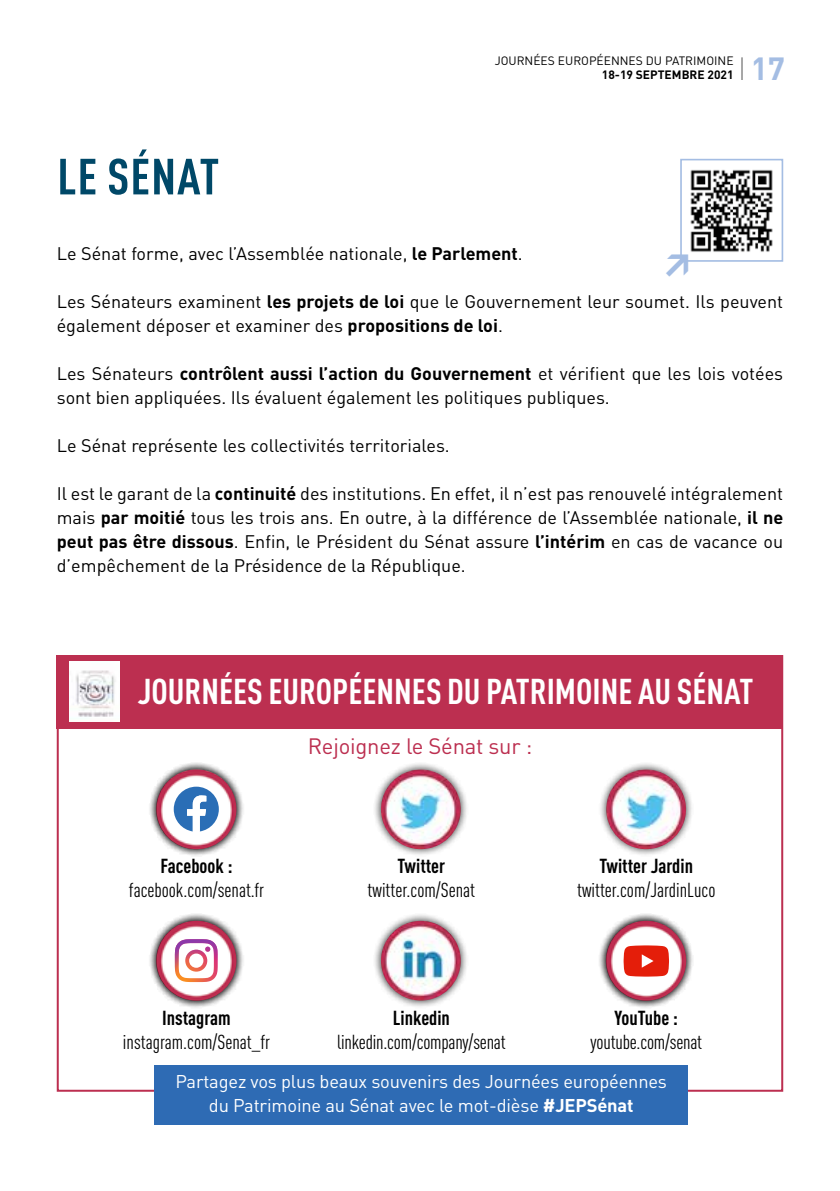
<style>
.page{position:relative;width:840px;height:1191px;background:#fff}
.page>*{position:absolute;margin:0;border:0;box-sizing:border-box;transform-origin:0 0}
.t1{font:700 condensed 50px "DIN Pro";letter-spacing:.02em;color:#004868}
.t2{font:700 condensed 35.4px "DIN Pro";color:#fff}
.t3{font:700 31.6px "DIN";color:#a4bde3}
.t4{font:22px "DIN";letter-spacing:-.01em;color:#bc2f50}
.t5{font:condensed 20px "DIN Pro";color:#000}
.t6{font:700 condensed 20px "DIN Pro";color:#000}
.t7{font:18.2px/24.4px "DIN";letter-spacing:-.01em;color:#fff;text-align:center}
.t8{font:18px/24px "DIN";color:#000}
.t9{font:12px "DIN";color:#000}
.t10{font:700 12px "DIN";color:#000}
.s1{font-family:"Helvetica Neue LT Std";font-weight:200;font-stretch:condensed;color:#000}
.s2{font-weight:700}
</style>
<div class="page">
<img style="left:690px;top:169px;width:83px;height:83px">
<div style="left:679px;top:159px;width:103px;height:103px;border:2px solid #a4bde3"></div>
<div style="left:57px;top:655px;width:725px;height:74px;background:#bc2f50"></div>
<img style="left:69px;top:661px;width:50px;height:60px">
<div style="left:373px;top:913px;width:96px;height:96px;background:#000;opacity:.8"></div>
<img style="left:381px;top:920px;width:79px;height:80px;border-radius:40px">
<div style="left:373px;top:761px;width:96px;height:96px;background:#000;opacity:.8"></div>
<img style="left:381px;top:769px;width:79px;height:80px;border-radius:40px">
<div style="left:154px;top:1064px;width:533px;height:60px;background:#2e6bb4"></div>
<div style="left:598px;top:761px;width:96px;height:96px;background:#000;opacity:.8"></div>
<img style="left:606px;top:769px;width:79px;height:80px;border-radius:40px">
<div style="left:598px;top:913px;width:96px;height:96px;background:#000;opacity:.8"></div>
<img style="left:606px;top:920px;width:79px;height:80px;border-radius:40px">
<div style="left:615px;top:931px;width:60px;height:59px;background:#fff;border-radius:50%"></div>
<svg style="left:623px;top:945px;width:45px;height:31px"></svg>
<div style="left:149px;top:913px;width:95px;height:96px;background:#000;opacity:.8"></div>
<img style="left:156px;top:920px;width:80px;height:80px;border-radius:40px">
<div style="left:166px;top:931px;width:59px;height:59px;background:#fff;border-radius:50%"></div>
<svg style="left:175px;top:939px;width:42px;height:43px"></svg>
<div style="left:149px;top:761px;width:95px;height:96px;background:#000;opacity:.8"></div>
<img style="left:156px;top:769px;width:80px;height:80px;border-radius:40px">
<div style="left:166px;top:779px;width:59px;height:60px;background:#fff;border-radius:50%"></div>
<svg style="left:174px;top:786px;width:45px;height:45px"></svg>
<svg style="left:679px;top:246px;width:17px;height:16px"></svg>
<h1 class="t1" style="left:57px;top:139px;width:163px">LE SÉNAT</h1>
<p class="t9" style="left:494px;top:54px;width:240px">JOURNÉES EUROPÉENNES DU PATRIMOINE</p>
<p class="t10" style="left:601px;top:67px;width:133px">18-19 SEPTEMBRE 2021</p>
<h3 class="t3" style="left:739px;top:47px;width:47px"><span class="s1">I</span> 17</h3>
<p class="t8" style="left:57px;top:241px;width:467px">Le Sénat forme, avec l’Assemblée nationale, <span class="s2">le Parlement</span>.</p>
<p class="t8" style="left:57px;top:289px;width:727px">Les Sénateurs examinent <span class="s2">les projets de loi</span> que le Gouvernement leur soumet. Ils peuvent également déposer et examiner des <span class="s2">propositions de loi</span>.</p>
<p class="t8" style="left:57px;top:361px;width:727px">Les Sénateurs <span class="s2">contrôlent aussi l’action du Gouvernement</span> et vérifient que les lois votées sont bien appliquées. Ils évaluent également les politiques publiques.</p>
<p class="t8" style="left:57px;top:433px;width:394px">Le Sénat représente les collectivités territoriales.</p>
<p class="t8" style="left:57px;top:481px;width:727px;text-align:justify">Il est le garant de la <span class="s2">continuité</span> des institutions. En effet, il n’est pas renouvelé intégralement mais <span class="s2">par moitié</span> tous les trois ans. En outre, à la différence de l’Assemblée nationale, <span class="s2">il ne peut pas être dissous</span>. Enfin, le Président du Sénat assure <span class="s2">l’intérim</span> en cas de vacance ou d’empêchement de la Présidence de la République.</p>
<h2 class="t2" style="left:138px;top:665px;width:616px">JOURNÉES EUROPÉENNES DU PATRIMOINE AU SÉNAT</h2>
<p class="t4" style="left:307px;top:732px;width:226px">Rejoignez le Sénat sur :</p>
<p class="t6" style="left:160px;top:851px;width:73px">Facebook :</p>
<p class="t5" style="left:129px;top:876px;width:137px">facebook.com/senat.fr</p>
<p class="t6" style="left:162px;top:1002px;width:70px">Instagram</p>
<p class="t5" style="left:123px;top:1027px;width:148px">instagram.com/Senat_fr</p>
<p class="t6" style="left:397px;top:851px;width:49px">Twitter</p>
<p class="t5" style="left:367px;top:876px;width:109px">twitter.com/Senat</p>
<p class="t6" style="left:392px;top:1002px;width:58px">Linkedin</p>
<p class="t5" style="left:337px;top:1027px;width:170px">linkedin.com/company/senat</p>
<p class="t6" style="left:599px;top:851px;width:95px">Twitter Jardin</p>
<p class="t5" style="left:577px;top:876px;width:140px">twitter.com/JardinLuco</p>
<p class="t6" style="left:614px;top:1002px;width:65px">YouTube :</p>
<p class="t5" style="left:590px;top:1027px;width:113px">youtube.com/senat</p>
<p class="t7" style="left:175px;top:1068px;width:493px">Partagez vos plus beaux souvenirs des Journées européennes du Patrimoine au Sénat avec le mot-dièse <span class="s2">#JEPSénat</span></p>
</div>
